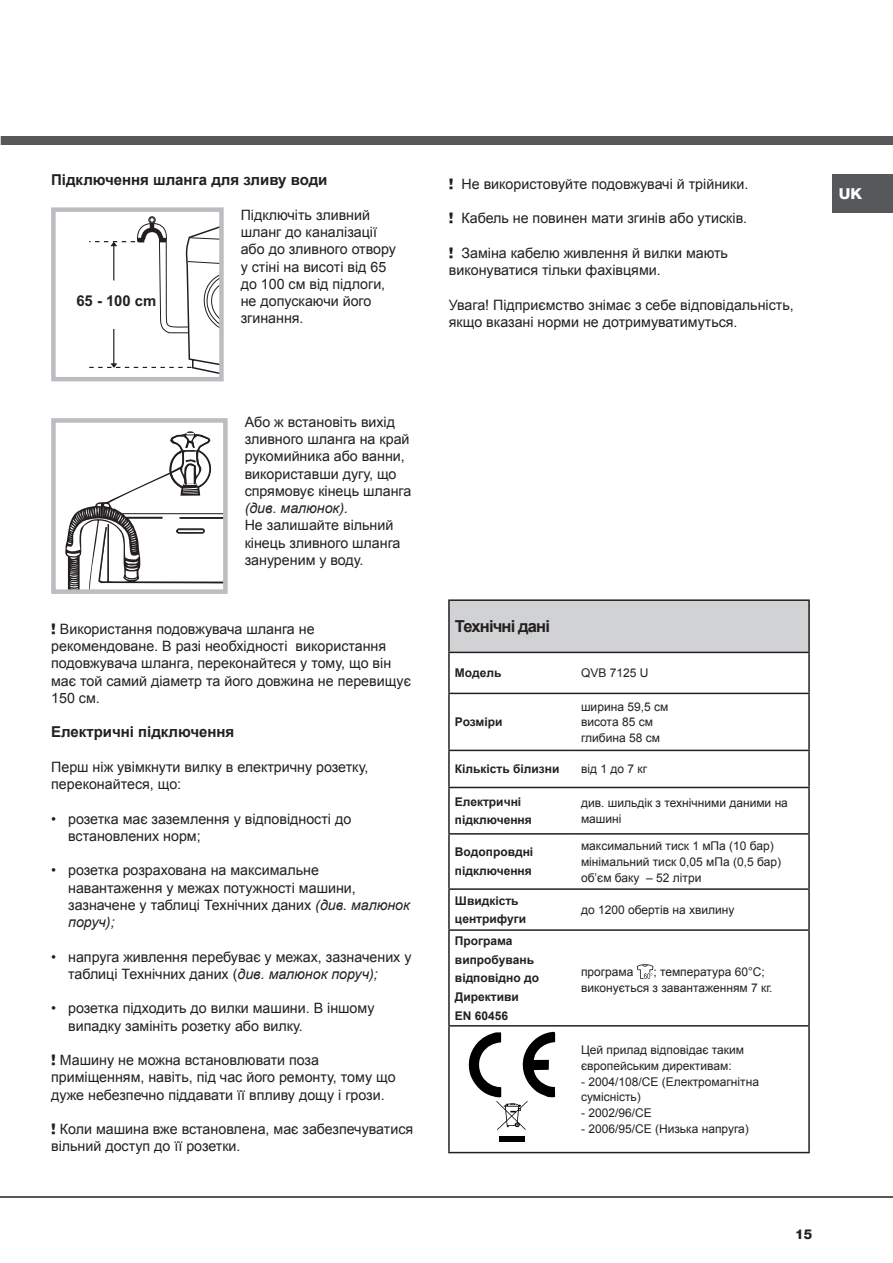
<style>
.page{position:relative;width:893px;height:1263px;background:#fff}
.page>*{position:absolute;margin:0;border:0;box-sizing:border-box;transform-origin:0 0}
.t1{font:700 16.5px "Arial";letter-spacing:-.05em;color:#231f20}
.t2{font:700 15px "Arial";color:#231f20}
.t3{font:800 15px "Helvetica Neue";color:#fff;scale:1.05 1}
.t4{font:14.25px/17.2px "Arial";color:#231f20}
.t5{font:italic 14.25px "Arial";color:#231f20}
.t6{font:800 13.5px "Helvetica Neue";color:#231f20}
.t7{font:12px/15.8px "Arial";color:#231f20}
.t8{font:700 12px/18.8px "Arial";color:#231f20}
.s1{font-family:"Helvetica";font-weight:900}
.s2{font-style:italic}
</style>
<div class="page">
<div style="left:832px;top:174px;width:61px;height:38px;background:#57585a"></div>
<hr style="left:0;top:1196px;width:893px;height:2px;background:#231f20">
<div style="left:0;top:136px;width:893px;height:9px;background:#57585a"></div>
<div style="left:148px;top:216px;width:8px;height:8px;border:1px solid #231f20;border-radius:50%"></div>
<svg style="left:89px;top:217px;width:130px;height:157px"></svg>
<div style="left:51px;top:207px;width:173px;height:174px;border:4px solid #bcbdc0"></div>
<div style="left:51px;top:418px;width:177px;height:176px;border:5px solid #bcbdc0"></div>
<svg style="left:63px;top:431px;width:163px;height:161px"></svg>
<div style="left:449px;top:600px;width:360px;height:52px;background:#d1d2d4"></div>
<hr style="left:448px;top:599px;width:127px;height:2px;background:#231f20">
<hr style="left:448px;top:601px;width:2px;height:51px;background:#231f20">
<hr style="left:575px;top:599px;width:235px;height:2px;background:#231f20">
<hr style="left:808px;top:601px;width:2px;height:51px;background:#231f20">
<hr style="left:575px;top:652px;width:235px;height:1px;background:#231f20">
<hr style="left:808px;top:653px;width:2px;height:40px;background:#231f20">
<hr style="left:448px;top:652px;width:127px;height:1px;background:#231f20">
<hr style="left:448px;top:653px;width:2px;height:40px;background:#231f20">
<hr style="left:448px;top:693px;width:127px;height:1px;background:#231f20">
<hr style="left:448px;top:694px;width:2px;height:56px;background:#231f20">
<hr style="left:575px;top:693px;width:235px;height:1px;background:#231f20">
<hr style="left:808px;top:694px;width:2px;height:56px;background:#231f20">
<hr style="left:448px;top:750px;width:127px;height:1px;background:#231f20">
<hr style="left:448px;top:751px;width:2px;height:36px;background:#231f20">
<hr style="left:575px;top:750px;width:235px;height:1px;background:#231f20">
<hr style="left:808px;top:751px;width:2px;height:36px;background:#231f20">
<hr style="left:448px;top:787px;width:127px;height:1px;background:#231f20">
<hr style="left:448px;top:788px;width:2px;height:45px;background:#231f20">
<hr style="left:575px;top:787px;width:235px;height:1px;background:#231f20">
<hr style="left:808px;top:788px;width:2px;height:45px;background:#231f20">
<hr style="left:448px;top:833px;width:127px;height:2px;background:#231f20">
<hr style="left:448px;top:835px;width:2px;height:53px;background:#231f20">
<hr style="left:575px;top:833px;width:235px;height:2px;background:#231f20">
<hr style="left:808px;top:835px;width:2px;height:53px;background:#231f20">
<hr style="left:448px;top:888px;width:127px;height:2px;background:#231f20">
<hr style="left:448px;top:890px;width:2px;height:39px;background:#231f20">
<hr style="left:575px;top:888px;width:235px;height:2px;background:#231f20">
<hr style="left:808px;top:890px;width:2px;height:39px;background:#231f20">
<hr style="left:448px;top:929px;width:127px;height:2px;background:#231f20">
<hr style="left:448px;top:931px;width:2px;height:94px;background:#231f20">
<hr style="left:575px;top:929px;width:235px;height:2px;background:#231f20">
<hr style="left:808px;top:931px;width:2px;height:94px;background:#231f20">
<hr style="left:448px;top:1025px;width:127px;height:1px;background:#231f20">
<hr style="left:448px;top:1026px;width:2px;height:126px;background:#231f20">
<hr style="left:575px;top:1025px;width:235px;height:1px;background:#231f20">
<hr style="left:808px;top:1026px;width:2px;height:126px;background:#231f20">
<hr style="left:448px;top:1152px;width:127px;height:1px;background:#231f20">
<hr style="left:575px;top:1152px;width:235px;height:1px;background:#231f20">
<svg style="left:637px;top:964px;width:16px;height:15px"></svg>
<div style="left:499px;top:1136px;width:26px;height:6px;background:#000"></div>
<svg style="left:469px;top:1032px;width:86px;height:98px"></svg>
<p class="t2" style="left:51px;top:170px;width:278px">Підключення шланга для зливу води</p>
<p class="t4" style="left:241px;top:206px;width:157px">Підключіть зливний шланг до каналізації або до зливного отвору у стіні на висоті від 65 до 100 см від підлоги, не допускаючи його згинання.</p>
<p class="t2" style="left:76px;top:291px;width:81px">65 - 100 cm</p>
<p class="t4" style="left:245px;top:413px;width:168px">Або ж встановіть вихід зливного шланга на край рукомийника або ванни, використавши дугу, що спрямовує кінець шланга</p>
<p class="t5" style="left:245px;top:499px;width:105px">(див. малюнок).</p>
<p class="t4" style="left:245px;top:517px;width:157px">Не залишайте вільний кінець зливного шланга зануреним у воду.</p>
<p class="t4" style="left:51px;top:620px;width:361px"><span class="s1">!</span> Використання подовжувача шланга не рекомендоване. В разi необхiдностi використання подовжувача шланга, переконайтеся у тому, що він має той самий діаметр та його довжина не перевищує 150 см.</p>
<p class="t2" style="left:51px;top:722px;width:185px">Електричні підключення</p>
<p class="t4" style="left:51px;top:758px;width:319px">Перш нiж увiмкнути вилку в електричну розетку, переконайтеся, що:</p>
<p class="t4" style="left:68px;top:810px;width:285px;text-indent:-17px">• розетка має заземлення у відповідності до встановлених норм;</p>
<p class="t4" style="left:68px;top:862px;width:343px;text-indent:-17px">• розетка розрахована на максимальне навантаження у межах потужності машини, зазначене у таблиці Технічних даних <span class="s2">(див. малюнок поруч);</span></p>
<p class="t4" style="left:68px;top:948px;width:345px;text-indent:-17px">• напруга живлення перебуває у межах, зазначених у таблиці Технічних даних (<span class="s2">див. малюнок поруч);</span></p>
<p class="t4" style="left:68px;top:1000px;width:308px;text-indent:-17px">• розетка підходить до вилки машини. В іншому випадку замініть розетку або вилку.</p>
<p class="t4" style="left:51px;top:1051px;width:346px"><span class="s1">!</span> Машину не можна встановлювати поза приміщенням, навіть, під час його ремонту, тому що дуже небезпечно піддавати її впливу дощу і грози.</p>
<p class="t4" style="left:51px;top:1120px;width:364px"><span class="s1">!</span> Коли машина вже встановлена, має забезпечуватися вільний доступ до її розетки.</p>
<p class="t4" style="left:449px;top:175px;width:301px"><span class="s1">!</span> Не використовуйте подовжувачі й трійники.</p>
<p class="t4" style="left:449px;top:210px;width:300px"><span class="s1">!</span> Кабель не повинен мати згинів або утисків.</p>
<p class="t4" style="left:449px;top:244px;width:281px"><span class="s1">!</span> Заміна кабелю живлення й вилки мають виконуватися тільки фахівцями.</p>
<p class="t4" style="left:449px;top:296px;width:346px">Увага! Підприємство знімає з себе відповідальність, якщо вказані норми не дотримуватимуться.</p>
<p class="t3" style="left:839px;top:185px;width:24px">UK</p>
<p class="t1" style="left:455px;top:616px;width:96px">Технiчнi данi</p>
<p class="t8" style="left:455px;top:664px;width:48px">Модель</p>
<p class="t7" style="left:581px;top:665px;width:69px">QVB 7125 U</p>
<p class="t8" style="left:455px;top:713px;width:49px">Розмiри</p>
<p class="t7" style="left:581px;top:698px;width:89px">ширина 59,5 см висота 85 см глибина 58 см</p>
<p class="t8" style="left:455px;top:760px;width:106px">Кiлькiсть бiлизни</p>
<p class="t7" style="left:581px;top:761px;width:68px">вiд 1 до 7 кг</p>
<p class="t8" style="left:455px;top:792px;width:78px">Електричні підключення</p>
<p class="t7" style="left:581px;top:795px;width:208px">див. шильдік з технiчними даними на машинi</p>
<p class="t8" style="left:455px;top:843px;width:80px">Водопровднi пiдключення</p>
<p class="t7" style="left:581px;top:838px;width:202px">максимальний тиск 1 мПа (10 бар) мiнiмальний тиск 0,05 мПа (0,5 бар) об’єм баку – 52 лiтри</p>
<p class="t8" style="left:455px;top:891px;width:73px">Швидкiсть центрифуги</p>
<p class="t7" style="left:581px;top:902px;width:155px">до 1200 обертiв на хвилину</p>
<p class="t8" style="left:455px;top:932px;width:86px">Програма випробувань відповідно до<br>Директиви<br>EN 60456</p>
<p class="t7" style="left:581px;top:964px;width:193px;text-indent:72px">; температура 60°C; виконується з завантаженням 7 кг.</p>
<p class="t7" style="left:581px;top:964px;width:54px">програма</p>
<p class="t7" style="left:581px;top:1042px;width:165px">Цей прилад вiдповiдає таким європейським директивам:</p>
<p class="t7" style="left:581px;top:1074px;width:180px">- 2004/108/CE (Електромагнітна сумiснiсть)</p>
<p class="t7" style="left:581px;top:1105px;width:72px">- 2002/96/CE</p>
<p class="t7" style="left:581px;top:1121px;width:169px">- 2006/95/CE (Низька напруга)</p>
<p class="t6" style="left:795px;top:1226px;width:19px">15</p>
</div>
